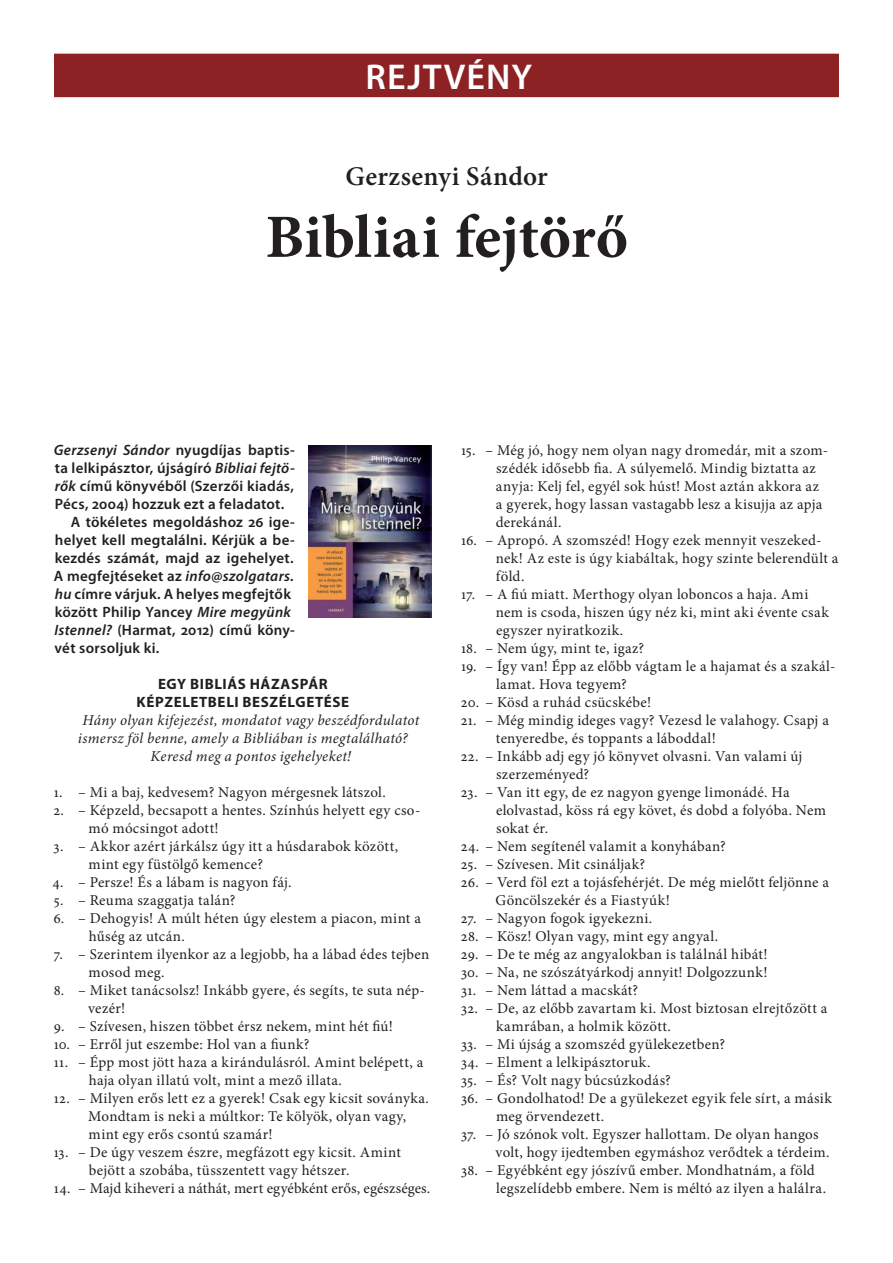
<style>
.page{position:relative;width:893px;height:1263px;background:#fff}
.page>*{position:absolute;margin:0;border:0;box-sizing:border-box;transform-origin:0 0}
.t1{font:700 61.5px "Minion Pro";letter-spacing:-.005em;color:#231f20}
.t2{font:600 36px "Myriad Pro";letter-spacing:.035em;color:#fff}
.t3{font:600 27px "Minion Pro";letter-spacing:.015em;color:#231f20}
.t4{font:15px/18px "Minion Pro";letter-spacing:.02em;color:#231f20}
.t5{font:600 15px "Myriad Pro";letter-spacing:.015em;color:#231f20}
.t6{font:italic 15px "Minion Pro";letter-spacing:.02em;color:#231f20}
.t7{font:700 15px/18px "Myriad Pro";letter-spacing:.04em;color:#231f20;text-align:center}
.s1{font-style:italic}
</style>
<div class="page">
<div style="left:54px;top:54px;width:785px;height:43px;background:#8d2225"></div>
<img style="left:308px;top:445px;width:124px;height:173px">
<h2 class="t2" style="left:366px;top:54px;width:168px">rejtvény</h2>
<h3 class="t3" style="left:346px;top:158px;width:204px">Gerzsenyi Sándor</h3>
<h1 class="t1" style="left:265px;top:194px;width:364px">Bibliai fejtörő</h1>
<p class="t5" style="left:54px;top:440px;width:242px"><span class="s1">Gerzsenyi Sándor</span> nyugdíjas baptis-</p>
<p class="t5" style="left:55px;top:458px;width:241px">ta lelkipásztor, újságíró <span class="s1">Bibliai fejtö-</span></p>
<p class="t5" style="left:55px;top:476px;width:241px"><span class="s1">rők</span> című könyvéből (Szerzői kiadás,</p>
<p class="t5" style="left:55px;top:494px;width:231px">Pécs, 2004) hozzuk ezt a feladatot.</p>
<p class="t5" style="left:71px;top:512px;width:225px">A tökéletes megoldáshoz 26 ige-</p>
<p class="t5" style="left:55px;top:530px;width:241px">helyet kell megtalálni. Kérjük a be-</p>
<p class="t5" style="left:55px;top:548px;width:240px">kezdés számát, majd az igehelyet.</p>
<p class="t5" style="left:54px;top:566px;width:242px">A megfejtéseket az <span class="s1">info@szolgatars.</span></p>
<p class="t5" style="left:55px;top:584px;width:238px"><span class="s1">hu</span> címre várjuk. A helyes megfejtők</p>
<p class="t5" style="left:55px;top:602px;width:238px">között Philip Yancey <span class="s1">Mire megyünk</span></p>
<p class="t5" style="left:54px;top:620px;width:242px"><span class="s1">Istennel?</span> (Harmat, 2012) című köny-</p>
<p class="t5" style="left:55px;top:638px;width:106px">vét sorsoljuk ki.</p>
<p class="t7" style="left:137px;top:674px;width:214px">EGY BIBLIÁS HÁZASPÁR<br>KÉPZELETBELI BESZÉ LGETÉSE</p>
<p class="t6" style="left:83px;top:710px;width:338px">Hány olyan kifejezést, mondatot vagy beszédfordulatot</p>
<p class="t6" style="left:78px;top:728px;width:331px">ismersz föl benne, amely a Bibliában is megtalálható?</p>
<p class="t6" style="left:151px;top:746px;width:202px">Keresd meg a pontos igehelyeket!</p>
<p class="t4" style="left:54px;top:783px;width:334px">1. – Mi a baj, kedvesem? Nagyon mérgesnek látszol.</p>
<p class="t4" style="left:89px;top:801px;width:333px;text-indent:-35px">2. – Képzeld, becsapott a hentes. Színhús helyett egy cso&shy;mó mócsingot adott!</p>
<p class="t4" style="left:89px;top:837px;width:311px;text-indent:-35px">3. – Akkor azért járkálsz úgy itt a húsdarabok között, mint egy füstölgő kemence?</p>
<p class="t4" style="left:52px;top:873px;width:241px">4. – Persze! És a lábam is nagyon fáj.</p>
<p class="t4" style="left:54px;top:891px;width:183px">5. – Reuma szaggatja talán?</p>
<p class="t4" style="left:89px;top:909px;width:334px;text-indent:-35px">6. – Dehogyis! A múlt héten úgy elestem a piacon, mint a hűség az utcán.</p>
<p class="t4" style="left:89px;top:945px;width:342px;text-indent:-35px">7. – Szerintem ilyenkor az a legjobb, ha a lábad édes tejben mosod meg.</p>
<p class="t4" style="left:88px;top:981px;width:337px;text-indent:-34px">8. – Miket tanácsolsz! Inkább gyere, és segíts, te suta nép&shy;vezér!</p>
<p class="t4" style="left:54px;top:1017px;width:341px">9. – Szívesen, hiszen többet érsz nekem, mint hét fiú!</p>
<p class="t4" style="left:54px;top:1035px;width:257px">10. – Erről jut eszembe: Hol van a fiunk?</p>
<p class="t4" style="left:89px;top:1053px;width:336px;text-indent:-35px">11. – Épp most jött haza a kirándulásról. Amint belépett, a haja olyan illatú volt, mint a mező illata.</p>
<p class="t4" style="left:88px;top:1089px;width:342px;text-indent:-34px">12. – Milyen erős lett ez a gyerek! Csak egy kicsit soványka.<br>Mondtam is neki a múltkor: Te kölyök, olyan vagy, mint egy erős csontú szamár!</p>
<p class="t4" style="left:89px;top:1143px;width:313px;text-indent:-35px">13. – De úgy veszem észre, megfázott egy kicsit. Amint bejött a szobába, tüsszentett vagy hétszer.</p>
<p class="t4" style="left:54px;top:1179px;width:378px">14. – Majd kiheveri a náthát, mert egyébként erős, egészséges.</p>
<p class="t4" style="left:496px;top:441px;width:332px;text-indent:-35px">15. – Még jó, hogy nem olyan nagy dromedár, mit a szom&shy;szédék idősebb fia. A súlyemelő. Mindig biztatta az anyja: Kelj fel, egyél sok húst! Most aztán akkora az a gyerek, hogy lassan vastagabb lesz a kisujja az apja derekánál.</p>
<p class="t4" style="left:496px;top:531px;width:344px;text-indent:-35px">16. – Apropó. A szomszéd! Hogy ezek mennyit veszeked&shy;nek! Az este is úgy kiabáltak, hogy szinte belerendült a föld.</p>
<p class="t4" style="left:496px;top:585px;width:335px;text-indent:-35px">17. – A fiú miatt. Merthogy olyan loboncos a haja. Ami nem is csoda, hiszen úgy néz ki, mint aki évente csak egyszer nyiratkozik.</p>
<p class="t4" style="left:461px;top:639px;width:185px">18. – Nem úgy, mint te, igaz?</p>
<p class="t4" style="left:496px;top:657px;width:339px;text-indent:-35px">19. – Így van! Épp az előbb vágtam le a hajamat és a szakál&shy;lamat. Hova tegyem?</p>
<p class="t4" style="left:461px;top:693px;width:192px">20. – Kösd a ruhád csücskébe!</p>
<p class="t4" style="left:496px;top:711px;width:335px;text-indent:-35px">21. – Még mindig ideges vagy? Vezesd le valahogy. Csapj a tenyeredbe, és toppants a láboddal!</p>
<p class="t4" style="left:496px;top:747px;width:308px;text-indent:-35px">22. – Inkább adj egy jó könyvet olvasni. Van valami új szerzeményed?</p>
<p class="t4" style="left:496px;top:783px;width:331px;text-indent:-35px">23. – Van itt egy, de ez nagyon gyenge limonádé. Ha elolvastad, köss rá egy követ, és dobd a folyóba. Nem sokat ér.</p>
<p class="t4" style="left:461px;top:837px;width:267px">24. – Nem segítenél valamit a konyhában?</p>
<p class="t4" style="left:461px;top:855px;width:186px">25. – Szívesen. Mit csináljak?</p>
<p class="t4" style="left:495px;top:873px;width:335px;text-indent:-35px">26. – Verd föl ezt a tojásfehérjét. De még mielőtt feljönne a<br>Göncölszekér és a Fiastyúk!</p>
<p class="t4" style="left:461px;top:909px;width:193px">27. – Nagyon fogok igyekezni.</p>
<p class="t4" style="left:461px;top:927px;width:259px">28. – Kösz! Olyan vagy, mint egy angyal.</p>
<p class="t4" style="left:461px;top:945px;width:308px">29. – De te még az angyalokban is találnál hibát!</p>
<p class="t4" style="left:461px;top:963px;width:308px">30. – Na, ne szószátyárkodj annyit! Dolgozzunk!</p>
<p class="t4" style="left:461px;top:981px;width:179px">31. – Nem láttad a macskát?</p>
<p class="t4" style="left:496px;top:999px;width:333px;text-indent:-35px">32. – De, az előbb zavartam ki. Most biztosan elrejtőzött a kamrában, a holmik között.</p>
<p class="t4" style="left:461px;top:1035px;width:266px">33. – Mi újság a szomszéd gyülekezetben?</p>
<p class="t4" style="left:461px;top:1053px;width:191px">34. – Elment a lelkipásztoruk.</p>
<p class="t4" style="left:461px;top:1071px;width:211px">35. – És? Volt nagy búcsúzkodás?</p>
<p class="t4" style="left:496px;top:1089px;width:338px;text-indent:-35px">36. – Gondolhatod! De a gyülekezet egyik fele sírt, a másik meg örvendezett.</p>
<p class="t4" style="left:496px;top:1125px;width:336px;text-indent:-35px">37. – Jó szónok volt. Egyszer hallottam. De olyan hangos volt, hogy ijedtemben egymáshoz verődtek a térdeim.</p>
<p class="t4" style="left:496px;top:1161px;width:331px;text-indent:-35px">38. – Egyébként egy jószívű ember. Mondhatnám, a föld legszelídebb embere. Nem is méltó az ilyen a halálra.</p>
</div>
